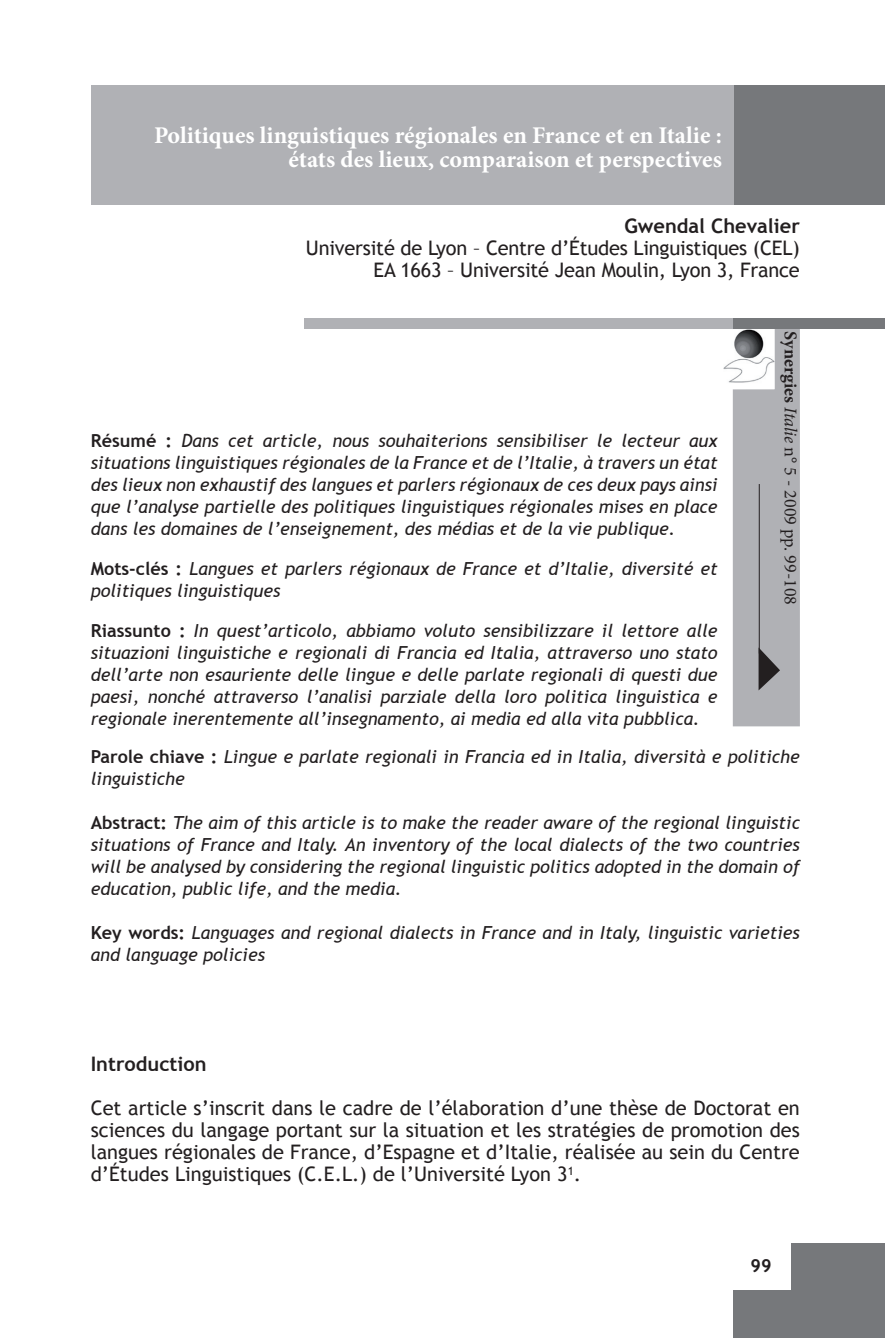
<style>
.page{position:relative;width:885px;height:1338px;background:#fff}
.page>*{position:absolute;margin:0;border:0;box-sizing:border-box;transform-origin:0 0}
.t1{font:700 24px/24px "Minion Pro";color:#fff;text-align:right}
.t2{font:20px/22px "Trebuchet MS";letter-spacing:-.01em;color:#231f20;text-align:right}
.t3{font:700 20px "Trebuchet MS";color:#231f20}
.t4{font:italic 18px/22px "Trebuchet MS";color:#231f20}
.t5{font:18px "Minion Pro";color:#231f20}
.t6{font:700 18px "Trebuchet MS";color:#231f20}
.s1{font-weight:700;font-style:normal}
.s2{font-weight:700}
.s3{font-style:italic}
</style>
<div class="page">
<div style="left:733px;top:1243px;width:151px;height:95px;background:#76787b"></div>
<div style="left:731px;top:1242px;width:59px;height:48px;background:#fff"></div>
<div style="left:304px;top:318px;width:431px;height:11px;background:#b0b1b5"></div>
<div style="left:730px;top:85px;width:154px;height:119px;background:#76787b"></div>
<div style="left:732px;top:327px;width:67px;height:399px;background:#b0b1b5"></div>
<div style="left:733px;top:318px;width:151px;height:11px;background:#76787b"></div>
<svg style="left:758px;top:647px;width:22px;height:43px"></svg>
<img style="left:723px;top:329px;width:51px;height:60px">
<hr style="left:758px;top:484px;width:1px;height:170px;background:#231f20">
<div style="left:91px;top:85px;width:642px;height:120px;background:#b0b1b5"></div>
<h1 class="t1" style="left:154px;top:123px;width:569px">Politiques linguistiques régionales en France et en Italie : états des lieux, comparaison et perspectives</h1>
<p class="t3" style="left:624px;top:213px;width:177px">Gwendal Chevalier</p>
<p class="t2" style="left:306px;top:237px;width:495px">Université de Lyon – Centre d’Études Linguistiques (CEL)<br>EA 1663 – Université Jean Moulin, Lyon 3, France</p>
<p class="t4" style="left:91px;top:430px;width:628px;text-align:justify"><span class="s1">Résumé :</span> Dans cet article, nous souhaiterions sensibiliser le lecteur aux situations linguistiques régionales de la France et de l’Italie, à travers un état des lieux non exhaustif des langues et parlers régionaux de ces deux pays ainsi que l’analyse partielle des politiques linguistiques régionales mises en place dans les domaines de l’enseignement, des médias et de la vie publique.</p>
<p class="t4" style="left:91px;top:558px;width:628px"><span class="s1">Mots-clés :</span> Langues et parlers régionaux de France et d’Italie, diversité et politiques linguistiques</p>
<p class="t4" style="left:91px;top:620px;width:628px;text-align:justify"><span class="s1">Riassunto :</span> In quest’articolo, abbiamo voluto sensibilizzare il lettore alle situazioni linguistiche e regionali di Francia ed Italia, attraverso uno stato dell’arte non esauriente delle lingue e delle parlate regionali di questi due paesi, nonché attraverso l’analisi parziale della loro politica linguistica e regionale inerentemente all’insegnamento, ai media ed alla vita pubblica.</p>
<p class="t5" style="left:802px;top:331px;width:275px;rotate:90deg"><span class="s2">Synergies</span> <span class="s3">Italie</span> n° 5 - 2009 pp. 99-108</p>
<p class="t4" style="left:91px;top:746px;width:710px"><span class="s1">Parole chiave :</span> Lingue e parlate regionali in Francia ed in Italia, diversità e politiche linguistiche</p>
<p class="t4" style="left:91px;top:812px;width:710px;text-align:justify"><span class="s1">Abstract:</span> The aim of this article is to make the reader aware of the regional linguistic situations of France and Italy. An inventory of the local dialects of the two countries will be analysed by considering the regional linguistic politics adopted in the domain of education, public life, and the media.</p>
<p class="t4" style="left:91px;top:922px;width:710px"><span class="s1">Key words:</span> Languages and regional dialects in France and in Italy, linguistic varieties and language policies</p>
<p class="t3" style="left:91px;top:1052px;width:117px">Introduction</p>
<p class="t2" style="left:91px;top:1097px;width:710px;text-align:justify">Cet article s’inscrit dans le cadre de l’élaboration d’une thèse de Doctorat en sciences du langage portant sur la situation et les stratégies de promotion des langues régionales de France, d’Espagne et d’Italie, réalisée au sein du Centre d’Études Linguistiques (C.E.L.) de l’Université Lyon 3<sup>1</sup>.</p>
<p class="t6" style="left:750px;top:1255px;width:23px">99</p>
</div>
